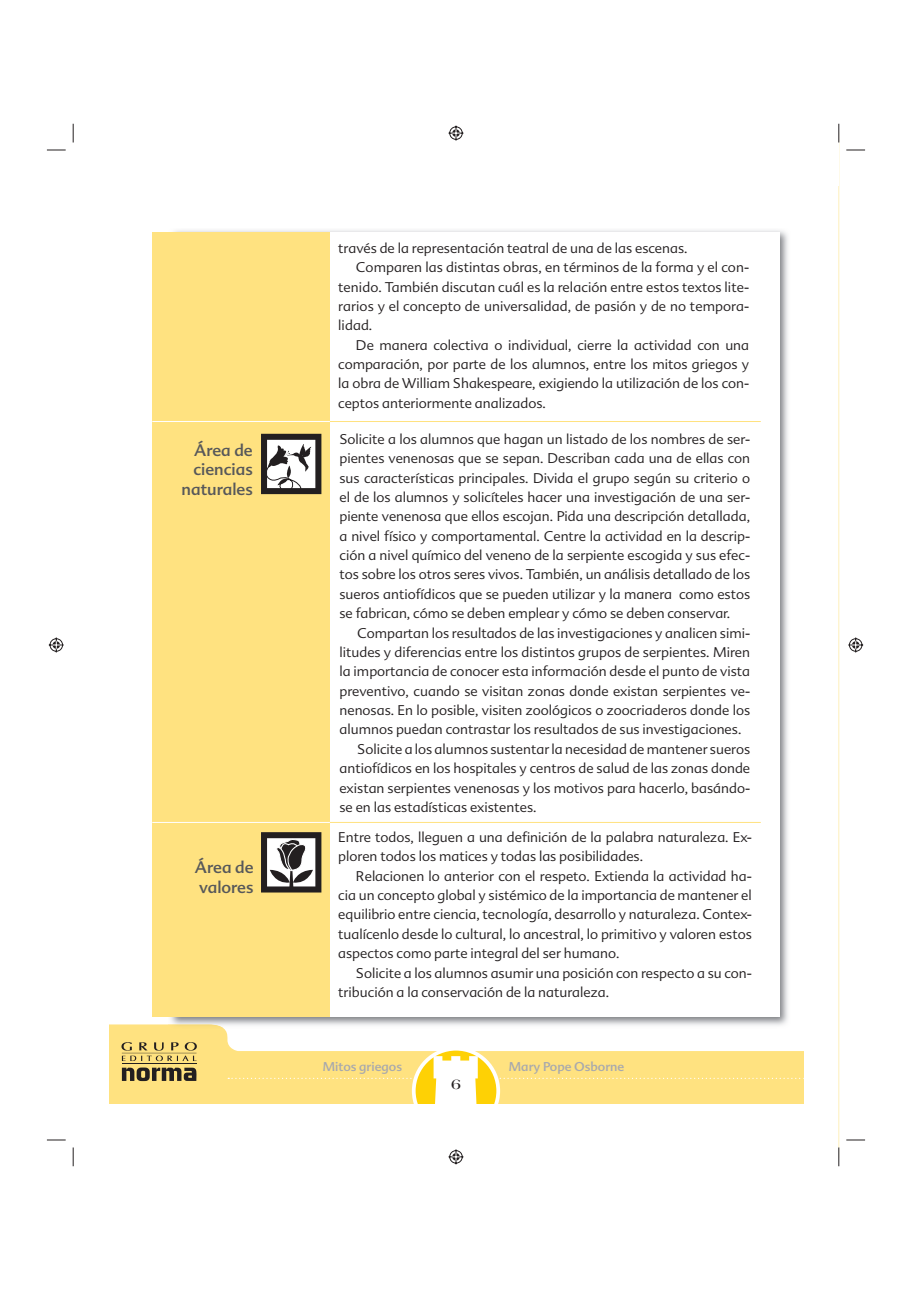
<style>
.page{position:relative;width:912px;height:1290px;background:#fff}
.page>*{position:absolute;margin:0;border:0;box-sizing:border-box;transform-origin:0 0}
.t1{font:16.25px/19.5px "Advert";color:#57585a}
.t2{font:700 15px "Americana Std";color:#231f20}
.t3{font:300 13.75px/19.4px "Advert";color:#231f20}
.t4{font:12.5px "Advert";color:#a8a9ad}
</style>
<div class="page">
<svg style="left:109px;top:1024px;width:695px;height:80px"></svg>
<hr style="left:122px;top:1063px;width:74px;height:1px;background:#231f20">
<svg style="left:122px;top:1068px;width:74px;height:13px"></svg>
<svg style="left:121px;top:1042px;width:76px;height:19px"></svg>
<svg style="left:413px;top:1049px;width:85px;height:84px"></svg>
<svg style="left:228px;top:1056px;width:576px;height:77px"></svg>
<img style="left:170px;top:230px;width:620px;height:799px">
<img style="left:168px;top:1024px;width:56px;height:5px">
<div style="left:172px;top:232px;width:607px;height:785px;background:#fff"></div>
<div style="left:152px;top:232px;width:177px;height:785px;background:#ffe280"></div>
<svg style="left:261px;top:832px;width:60px;height:61px;background:#817f7e"></svg>
<hr style="left:330px;top:822px;width:430px;height:1px;background:#ffe280">
<hr style="left:152px;top:822px;width:178px;height:1px;background:#fff">
<hr style="left:330px;top:421px;width:430px;height:1px;background:#ffe280">
<hr style="left:152px;top:421px;width:178px;height:1px;background:#fff">
<svg style="left:261px;top:434px;width:60px;height:60px;background:#929091"></svg>
<svg style="left:47px;top:149px;width:19px;height:2px"></svg>
<svg style="left:846px;top:149px;width:18px;height:2px"></svg>
<svg style="left:47px;top:1139px;width:19px;height:2px"></svg>
<svg style="left:846px;top:1139px;width:18px;height:2px"></svg>
<svg style="left:72px;top:124px;width:2px;height:18px"></svg>
<svg style="left:72px;top:1148px;width:2px;height:18px"></svg>
<svg style="left:838px;top:124px;width:1px;height:18px"></svg>
<svg style="left:838px;top:1148px;width:1px;height:18px"></svg>
<svg style="left:448px;top:125px;width:16px;height:16px"></svg>
<svg style="left:448px;top:1149px;width:16px;height:16px"></svg>
<svg style="left:48px;top:637px;width:16px;height:16px"></svg>
<svg style="left:848px;top:637px;width:16px;height:16px"></svg>
<p class="t1" style="left:181px;top:442px;width:73px;text-align:right">Área de ciencias naturales</p>
<p class="t1" style="left:195px;top:859px;width:60px">Área de valores</p>
<p class="t3" style="left:338px;top:240px;width:351px">través de la representación teatral de una de las escenas.</p>
<p class="t3" style="left:356px;top:259px;width:394px">Comparen las distintas obras, en términos de la forma y el con-</p>
<p class="t3" style="left:338px;top:278px;width:412px">tenido. También discutan cuál es la relación entre estos textos lite-</p>
<p class="t3" style="left:338px;top:298px;width:412px">rarios y el concepto de universalidad, de pasión y de no tempora-</p>
<p class="t3" style="left:338px;top:317px;width:36px">lidad.</p>
<p class="t3" style="left:356px;top:336px;width:394px">De manera colectiva o individual, cierre la actividad con una</p>
<p class="t3" style="left:338px;top:356px;width:412px">comparación, por parte de los alumnos, entre los mitos griegos y</p>
<p class="t3" style="left:338px;top:375px;width:412px">la obra de William Shakespeare, exigiendo la utilización de los con-</p>
<p class="t3" style="left:338px;top:395px;width:209px">ceptos anteriormente analizados.</p>
<p class="t3" style="left:339px;top:431px;width:412px;text-align:justify">Solicite a los alumnos que hagan un listado de los nombres de ser&shy;pientes venenosas que se sepan. Describan cada una de ellas con sus características principales. Divida el grupo según su criterio o el de los alumnos y solicíteles hacer una investigación de una ser&shy;piente venenosa que ellos escojan. Pida una descripción detallada, a nivel físico y comportamental. Centre la actividad en la descrip&shy;ción a nivel químico del veneno de la serpiente escogida y sus efec&shy;tos sobre los otros seres vivos. También, un análisis detallado de los sueros antiofídicos que se pueden utilizar y la manera como estos se fabrican, cómo se deben emplear y cómo se deben conservar.</p>
<p class="t3" style="left:357px;top:624px;width:394px">Compartan los resultados de las investigaciones y analicen simi-</p>
<p class="t3" style="left:339px;top:644px;width:412px">litudes y diferencias entre los distintos grupos de serpientes. Miren</p>
<p class="t3" style="left:339px;top:663px;width:412px">la importancia de conocer esta información desde el punto de vista</p>
<p class="t3" style="left:339px;top:683px;width:412px">preventivo, cuando se visitan zonas donde existan serpientes ve-</p>
<p class="t3" style="left:339px;top:702px;width:412px">nenosas. En lo posible, visiten zoológicos o zoocriaderos donde los</p>
<p class="t3" style="left:339px;top:721px;width:403px">alumnos puedan contrastar los resultados de sus investigaciones.</p>
<p class="t3" style="left:357px;top:741px;width:394px">Solicite a los alumnos sustentar la necesidad de mantener sueros</p>
<p class="t3" style="left:339px;top:760px;width:412px">antiofídicos en los hospitales y centros de salud de las zonas donde</p>
<p class="t3" style="left:339px;top:779px;width:412px">existan serpientes venenosas y los motivos para hacerlo, basándo-</p>
<p class="t3" style="left:339px;top:799px;width:198px">se en las estadísticas existentes.</p>
<p class="t3" style="left:338px;top:829px;width:415px">Entre todos, lleguen a una definición de la palabra naturaleza. Ex&shy;ploren todos los matices y todas las posibilidades.</p>
<p class="t3" style="left:338px;top:867px;width:415px;text-align:justify;text-indent:18px">Relacionen lo anterior con el respeto. Extienda la actividad ha&shy;cia un concepto global y sistémico de la importancia de mantener el equilibrio entre ciencia, tecnología, desarrollo y naturaleza. Contex&shy;tualícenlo desde lo cultural, lo ancestral, lo primitivo y valoren estos aspectos como parte integral del ser humano.</p>
<p class="t3" style="left:338px;top:964px;width:415px;text-indent:18px">Solicite a los alumnos asumir una posición con respecto a su con&shy;tribución a la conservación de la naturaleza.</p>
<p class="t4" style="left:323px;top:1062px;width:81px">Mitos griegos</p>
<p class="t4" style="left:508px;top:1062px;width:117px">Mary Pope Osborne</p>
<p class="t2" style="left:451px;top:1079px;width:11px">6</p>
</div>
